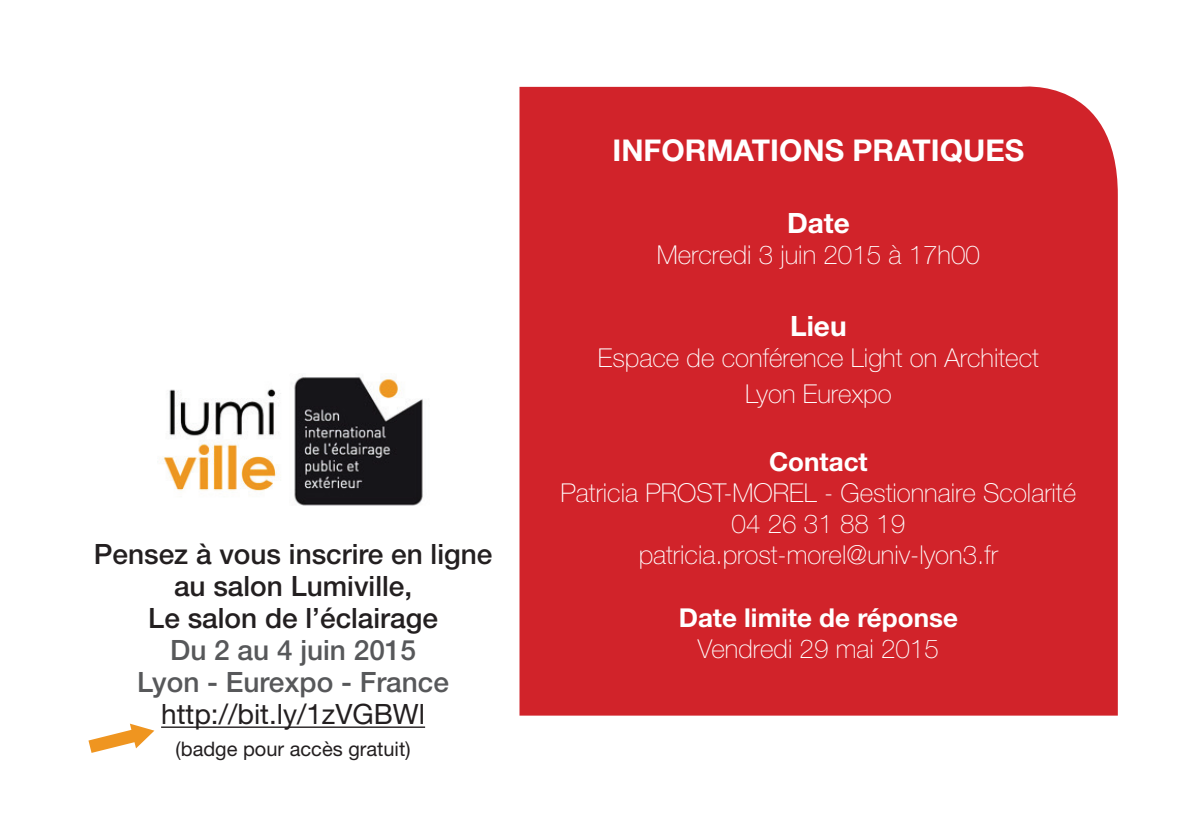
<style>
.page{position:relative;width:1191px;height:840px;background:#fff}
.page>*{position:absolute;margin:0;border:0;box-sizing:border-box;transform-origin:0 0}
.t1{font:700 30px "Helvetica Neue LT Std";color:#fff}
.t2{font:500 28px/32px "Helvetica Neue LT Std";color:#231f20;text-align:center}
.t3{font:500 28px/32px "Helvetica Neue LT Std";color:#57585a;text-align:center}
.t4{font:28px "Helvetica Neue LT Std";color:#231f20}
.t5{font:700 28px "Helvetica Neue LT Std";color:#fff}
.t6{font:100 26px "Helvetica Neue LT Std";color:#fff}
.t7{font:700 26px "Helvetica Neue LT Std";color:#fff}
.t8{font:20px "Helvetica Neue LT Std";color:#231f20}
</style>
<div class="page">
<div style="left:519px;top:86px;width:598px;height:629px;background:#d1232a"></div>
<hr style="left:161px;top:726px;width:264px;height:1px;background:#231f20">
<svg style="left:88px;top:723px;width:66px;height:29px"></svg>
<img style="left:163px;top:375px;width:260px;height:131px">
<p class="t2" style="left:94px;top:537px;width:400px">Pensez à vous inscrire en ligne au salon Lumiville,<br>Le salon de l’éclairage</p>
<p class="t3" style="left:137px;top:633px;width:313px">Du 2 au 4 juin 2015<br>Lyon - Eurexpo - France</p>
<p class="t4" style="left:161px;top:697px;width:265px">http://bit.ly/1zVGBWl</p>
<p class="t8" style="left:176px;top:737px;width:236px">(badge pour accès gratuit)</p>
<p class="t1" style="left:612px;top:131px;width:413px">INFORMATIONS PRATIQUES</p>
<p class="t5" style="left:787px;top:205px;width:64px">Date</p>
<p class="t6" style="left:656px;top:239px;width:325px">Mercredi 3 juin 2015 à 17h00</p>
<p class="t5" style="left:790px;top:308px;width:58px">Lieu</p>
<p class="t6" style="left:598px;top:343px;width:442px">Espace de conférence Light on Architect</p>
<p class="t6" style="left:745px;top:379px;width:148px">Lyon Eurexpo</p>
<p class="t7" style="left:769px;top:445px;width:100px">Contact</p>
<p class="t6" style="left:560px;top:477px;width:517px">Patricia PROST-MOREL - Gestionnaire Scolarité</p>
<p class="t6" style="left:731px;top:508px;width:175px">04 26 31 88 19</p>
<p class="t6" style="left:639px;top:539px;width:361px">patricia.prost-morel@univ-lyon3.fr</p>
<p class="t7" style="left:678px;top:601px;width:281px">Date limite de réponse</p>
<p class="t6" style="left:698px;top:633px;width:242px">Vendredi 29 mai 2015</p>
</div>
